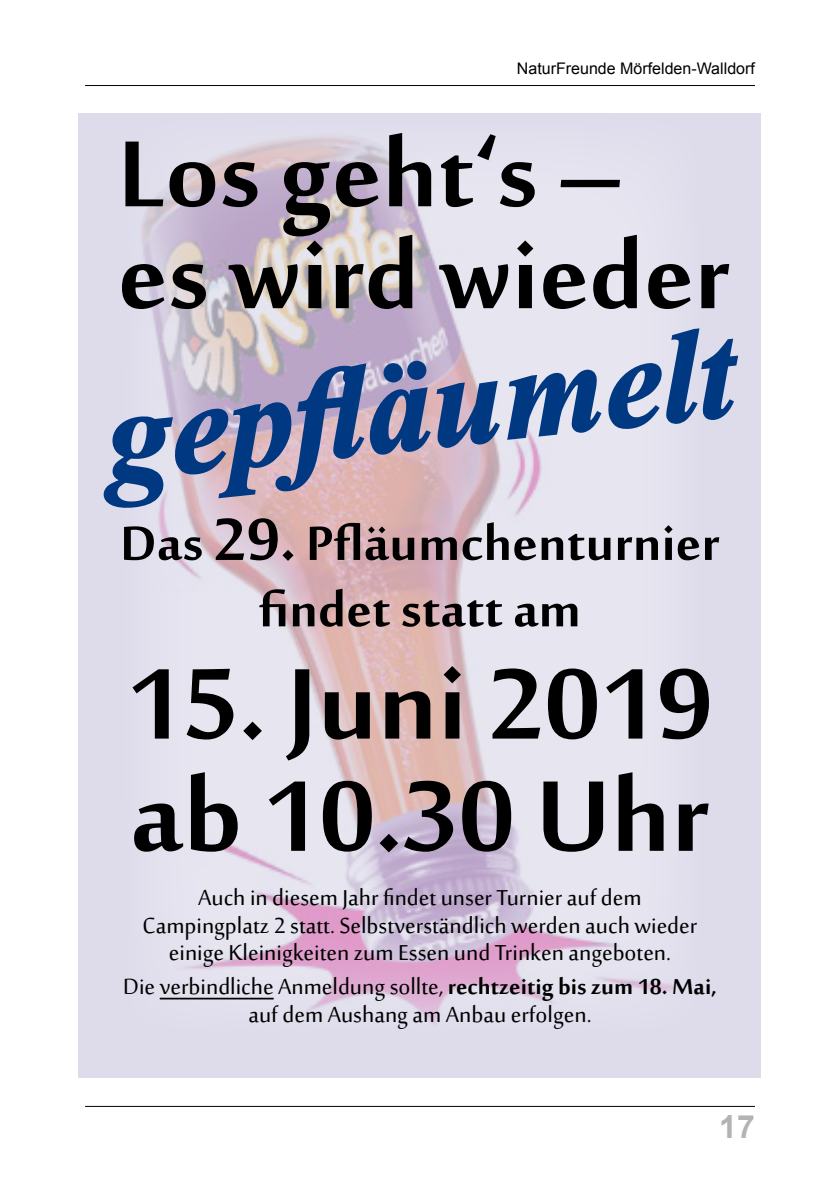
<style>
.page{position:relative;width:840px;height:1191px;background:#fff}
.page>*{position:absolute;margin:0;border:0;box-sizing:border-box;transform-origin:0 0}
.t1{font:700 138.6px/112.2px "Sakkal Majalla";color:#000}
.t2{font:italic 700 130.6px "Times New Roman";color:#003882}
.t3{font:700 129.4px/101.8px "Sakkal Majalla";color:#000}
.t4{font:700 66.4px/66.4px "Sakkal Majalla";color:#000;text-align:center}
.t5{font:700 32px "Arial";color:#b1b3b4}
.t6{font:29.8px/27.4px "Sakkal Majalla";color:#000;text-align:center}
.t7{font:16px "Arial";color:#000}
.s1{font-size:82.4px}
.s2{font-weight:700}
</style>
<div class="page">
<hr style="left:85px;top:85px;width:669px;height:1px;background:#000">
<hr style="left:85px;top:1106px;width:669px;height:1px;background:#000">
<div style="left:79px;top:113px;width:681px;height:964px;background:#dedceb"></div>
<img style="left:142px;top:137px;width:534px;height:887px">
<svg style="left:103px;top:327px;width:636px;height:182px"></svg>
<hr style="left:160px;top:997px;width:113px;height:2px;background:#000">
<p class="t7" style="left:516px;top:58px;width:239px">NaturFreunde Mörfelden-Walldorf</p>
<h3 class="t3" style="left:118px;top:132px;width:613px">Los geht‘s – es wird wieder</h3>
<h2 class="t2" style="left:96px;top:346px;width:633px;rotate:-6deg">gepfl äumelt</h2>
<h3 class="t4" style="left:120px;top:515px;width:600px">Das <span class="s1">29.</span> Pfläumchenturnier findet statt am</h3>
<h1 class="t1" style="left:127px;top:658px;width:587px">15. Juni 2019 ab 10.30 Uhr</h1>
<p class="t6" style="left:142px;top:886px;width:556px">Auch in diesem Jahr findet unser Turnier auf dem<br>Campingplatz 2 statt. Selbstverständlich werden auch wieder einige Kleinigkeiten zum Essen und Trinken angeboten.</p>
<p class="t6" style="left:123px;top:975px;width:594px">Die verbindliche Anmeldung sollte, <span class="s2">rechtzeitig bis zum 18. Mai, </span>auf dem Aushang am Anbau erfolgen.</p>
<p class="t5" style="left:719px;top:1105px;width:37px">17</p>
</div>
